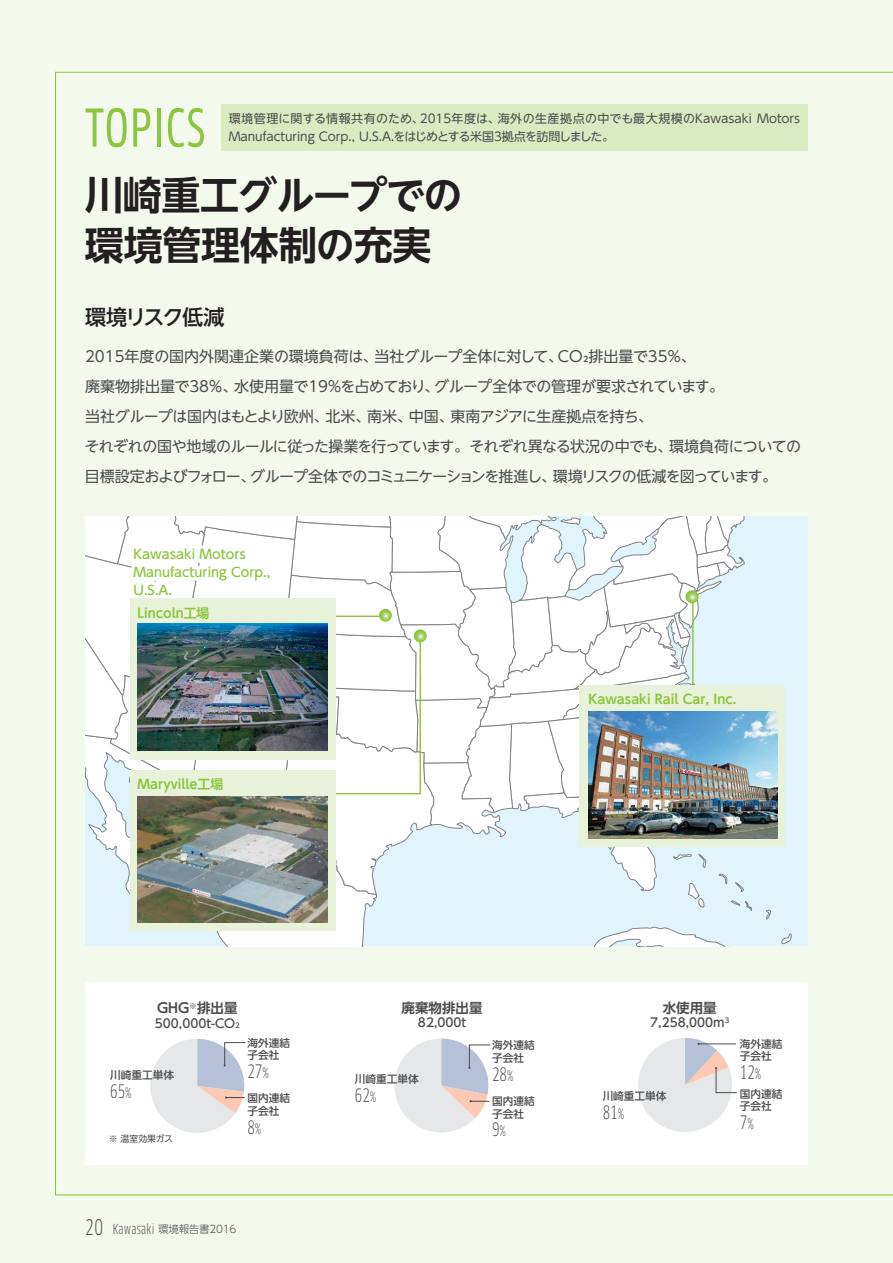
<style>
.page{position:relative;width:893px;height:1263px;background:#f4f9ed}
.page>*{position:absolute;margin:0;border:0;box-sizing:border-box;transform-origin:0 0}
.t1{font:51px "Clan OT Cond News";letter-spacing:.03em;color:#8bc63e}
.t2{font:700 39px/49.5px "UD Shin Go NT Pro De";letter-spacing:-.02em;color:#231f20}
.t3{font:500 21px "UD Shin Go NT Pro";letter-spacing:-.07em;color:#231f20}
.t4{font:condensed 18.15px "Clan OT";color:#4b4c4d}
.t5{font:15px/30px "UD Shin Go NT Pro";letter-spacing:-.03em;color:#4b4c4d}
.t6{font:700 13.5px "UD Shin Go NT Pro De";color:#4b4c4d}
.t7{font:700 12.9px "UD Shin Go NT Pro De";color:#8bc63e}
.t8{font:500 12.9px/17.7px "UD Shin Go NT Pro";color:#8bc63e}
.t9{font:500 12.15px "UD Shin Go NT Pro";color:#4b4c4d}
.t10{font:12px/17.5px "UD Shin Go NT Pro";color:#4b4c4d}
.t11{font:500 10.65px/12.5px "UD Shin Go NT Pro";color:#4b4c4d}
.t12{font:300 10.5px "UD Shin Go NT Pro";letter-spacing:-.025em;color:#4b4c4d}
.t13{font:8.85px "UD Shin Go NT Pro";color:#4b4c4d}
.s1{font-size:7.05px}
.s2{font-size:13.95px}
.s3{font-family:"Clan OT";font-weight:400;font-stretch:condensed;font-size:21px}
.s4{font-family:"Clan OT";font-weight:400;font-stretch:condensed;font-size:13.5px}
</style>
<div class="page">
<div style="left:221px;top:104px;width:587px;height:47px;background:#daeac1"></div>
<div style="left:85px;top:982px;width:723px;height:183px;background:#fff"></div>
<svg style="left:638px;top:1038px;width:99px;height:94px"></svg>
<svg style="left:150px;top:1039px;width:96px;height:94px"></svg>
<svg style="left:394px;top:1038px;width:96px;height:95px"></svg>
<div style="left:85px;top:517px;width:723px;height:429px;background:#e1f4fc"></div>
<svg style="left:594px;top:927px;width:198px;height:19px"></svg>
<svg style="left:130px;top:920px;width:235px;height:26px"></svg>
<svg style="left:85px;top:517px;width:686px;height:403px"></svg>
<div style="left:166px;top:589px;width:9px;height:9px;border:7px solid #fff"></div>
<div style="left:130px;top:599px;width:206px;height:161px;background:#e8f2db"></div>
<img style="left:138px;top:624px;width:190px;height:126px">
<div style="left:130px;top:770px;width:206px;height:160px;background:#e8f2db"></div>
<img style="left:138px;top:796px;width:190px;height:127px">
<div style="left:579px;top:685px;width:206px;height:161px;background:#e8f2db"></div>
<img style="left:588px;top:712px;width:189px;height:126px">
<h1 class="t1" style="left:85px;top:98px;width:122px">TOPICS</h1>
<h2 class="t2" style="left:85px;top:170px;width:379px">川崎重工グループでの環境管理体制の充実</h2>
<p class="t10" style="left:229px;top:110px;width:573px">環境管理に関する情報共有のため、2015年度は、海外の生産拠点の中でも最大規模のKawasaki Motors<br>Manufacturing Corp., U.S.A.をはじめとする米国3拠点を訪問しました。</p>
<h3 class="t3" style="left:85px;top:300px;width:141px">環境リスク低減</h3>
<p class="t5" style="left:85px;top:341px;width:718px">2015年度の国内外関連企業の環境負荷は、当社グループ全体に対して、CO₂排出量で35％、<br>廃棄物排出量で38％、水使用量で19％を占めており、グループ全体での管理が要求されています。<br>当社グループは国内はもとより欧州、北米、南米、中国、東南アジアに生産拠点を持ち、<br>それぞれの国や地域のルールに従った操業を行っています。それぞれ異なる状況の中でも、環境負荷についての目標設定およびフォロー、グループ全体でのコミュニケーションを推進し、環境リスクの低減を図っています。</p>
<p class="t8" style="left:134px;top:545px;width:138px">Kawasaki Motors<br>Manufacturing Corp.,<br>U.S.A.</p>
<p class="t7" style="left:138px;top:602px;width:73px">Lincoln工場</p>
<p class="t7" style="left:138px;top:774px;width:87px">Maryville工場</p>
<p class="t7" style="left:588px;top:689px;width:149px">Kawasaki Rail Car, Inc.</p>
<p class="t6" style="left:157px;top:997px;width:82px">GHG<sup>※</sup>排出量</p>
<p class="t9" style="left:155px;top:1013px;width:87px">500,000t-CO<span class="s1">2</span></p>
<p class="t11" style="left:247px;top:1036px;width:44px">海外連結子会社</p>
<p class="t11" style="left:110px;top:1068px;width:65px">川崎重工単体</p>
<p class="t4" style="left:247px;top:1061px;width:23px">27<span class="s2">%</span></p>
<p class="t4" style="left:110px;top:1080px;width:23px">65<span class="s2">%</span></p>
<p class="t13" style="left:109px;top:1131px;width:66px">※ 温室効果ガス</p>
<p class="t11" style="left:247px;top:1092px;width:44px">国内連結子会社</p>
<p class="t4" style="left:247px;top:1116px;width:15px">8<span class="s2">%</span></p>
<p class="t12" style="left:85px;top:1221px;width:153px"><span class="s3">20</span> <span class="s4">Kawasaki</span> 環境報告書2016</p>
<p class="t6" style="left:402px;top:996px;width:82px">廃棄物排出量</p>
<p class="t9" style="left:418px;top:1013px;width:50px">82,000t</p>
<p class="t11" style="left:355px;top:1072px;width:65px">川崎重工単体</p>
<p class="t4" style="left:355px;top:1084px;width:23px">62<span class="s2">%</span></p>
<p class="t11" style="left:492px;top:1039px;width:44px">海外連結子会社</p>
<p class="t4" style="left:492px;top:1063px;width:23px">28<span class="s2">%</span></p>
<p class="t11" style="left:492px;top:1094px;width:44px">国内連結子会社</p>
<p class="t4" style="left:492px;top:1119px;width:15px">9<span class="s2">%</span></p>
<p class="t6" style="left:663px;top:996px;width:55px">水使用量</p>
<p class="t9" style="left:650px;top:1013px;width:81px">7,258,000m<sup>3</sup></p>
<p class="t11" style="left:603px;top:1090px;width:65px">川崎重工単体</p>
<p class="t4" style="left:603px;top:1102px;width:23px">81<span class="s2">%</span></p>
<p class="t11" style="left:740px;top:1037px;width:44px">海外連結子会社</p>
<p class="t4" style="left:740px;top:1062px;width:23px">12<span class="s2">%</span></p>
<p class="t11" style="left:740px;top:1087px;width:44px">国内連結子会社</p>
<p class="t4" style="left:740px;top:1112px;width:15px">7<span class="s2">%</span></p>
</div>
